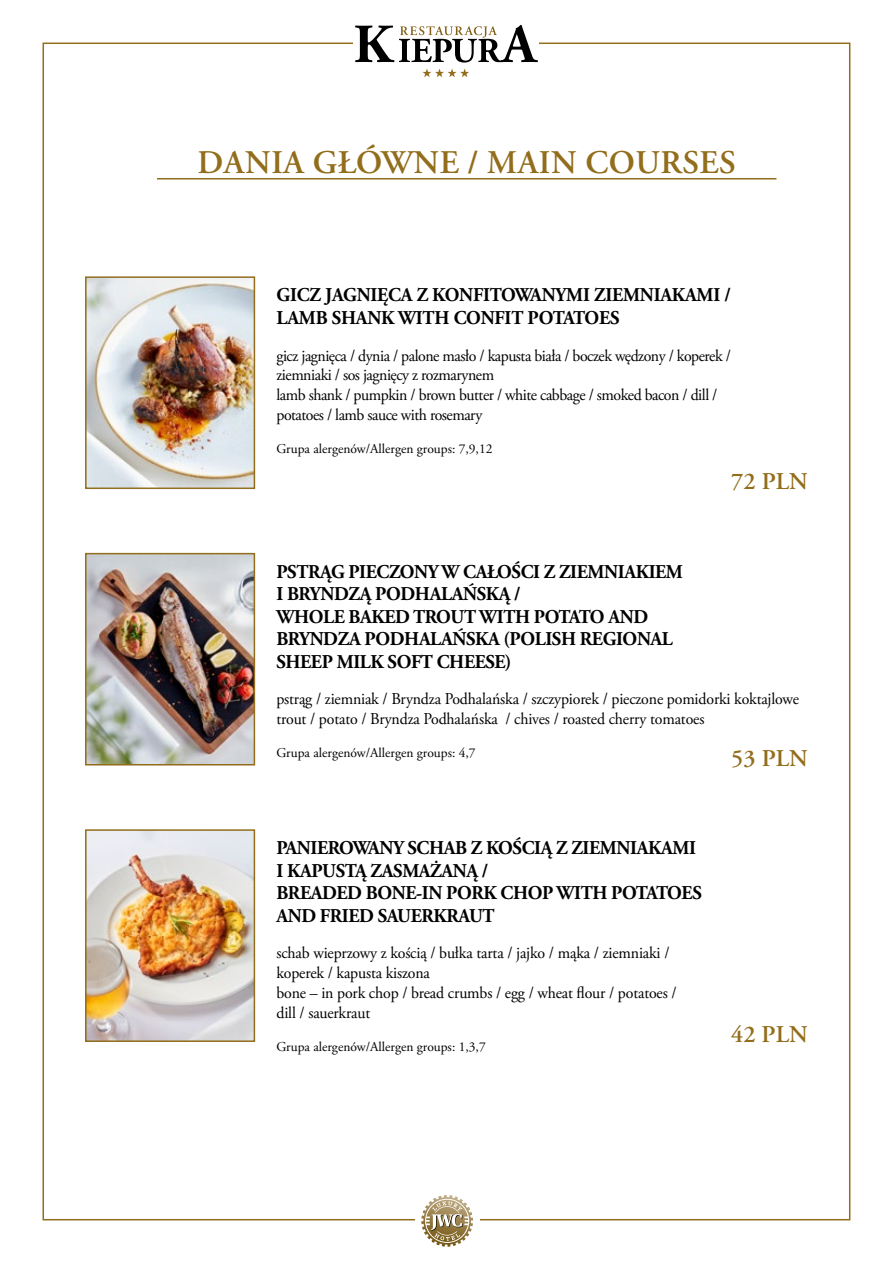
<style>
.page{position:relative;width:893px;height:1263px;background:#fff}
.page>*{position:absolute;margin:0;border:0;box-sizing:border-box;transform-origin:0 0}
.t1{font:600 33px "Adobe Garamond Pro";letter-spacing:.015em;color:#926d1b}
.t2{font:600 24px "Adobe Garamond Pro";color:#926d1b}
.t3{font:700 19.5px/22.5px "Adobe Garamond Pro";letter-spacing:-.02em;color:#000;scale:.96 1}
.t4{font:16.5px/19.8px "Adobe Garamond Pro";letter-spacing:-.01em;color:#000;scale:.96 1}
.t5{font:16.5px/19.8px "Adobe Garamond Pro";letter-spacing:-.03em;color:#000;scale:.96 1}
.t6{font:13.5px "Adobe Garamond Pro";color:#000}
</style>
<div class="page">
<svg style="left:355px;top:25px;width:183px;height:38px"></svg>
<svg style="left:422px;top:69px;width:47px;height:8px"></svg>
<svg style="left:421px;top:1195px;width:52px;height:52px"></svg>
<hr style="left:157px;top:178px;width:619px;height:1px;background:#926d1b">
<img style="left:88px;top:279px;width:164px;height:207px">
<div style="left:85px;top:276px;width:170px;height:213px;border:2px solid #926d1b"></div>
<img style="left:88px;top:832px;width:164px;height:207px">
<div style="left:85px;top:829px;width:170px;height:213px;border:2px solid #926d1b"></div>
<img style="left:88px;top:556px;width:164px;height:206px">
<div style="left:85px;top:553px;width:170px;height:212px;border:2px solid #926d1b"></div>
<h1 class="t1" style="left:198px;top:143px;width:540px">DANIA GŁÓWNE / MAIN COURSES</h1>
<p class="t3" style="left:276px;top:284px;width:475px">GICZ JAGNIĘCA Z KONFITOWANYMI ZIEMNIAKAMI /<br>LAMB SHANK WITH CONFIT POTATOES</p>
<p class="t5" style="left:276px;top:346px;width:475px">gicz jagnięca / dynia / palone masło / kapusta biała / boczek wędzony / koperek / ziemniaki / sos jagnięcy z rozmarynem<br>lamb shank / pumpkin / brown butter / white cabbage / smoked bacon / dill / potatoes / lamb sauce with rosemary</p>
<p class="t6" style="left:276px;top:441px;width:218px">Grupa alergenów/Allergen groups: 7,9,12</p>
<p class="t2" style="left:731px;top:468px;width:78px">72 PLN</p>
<p class="t3" style="left:276px;top:560px;width:425px">PSTRĄG PIECZONY W CAŁOŚCI Z ZIEMNIAKIEM<br>I BRYNDZĄ PODHALAŃSKĄ /<br>WHOLE BAKED TROUT WITH POTATO AND<br>BRYNDZA PODHALAŃSKA (POLISH REGIONAL<br>SHEEP MILK SOFT CHEESE)</p>
<p class="t4" style="left:276px;top:690px;width:546px">pstrąg / ziemniak / Bryndza Podhalańska / szczypiorek / pieczone pomidorki koktajlowe trout / potato / Bryndza Podhalańska / chives / roasted cherry tomatoes</p>
<p class="t6" style="left:276px;top:745px;width:201px">Grupa alergenów/Allergen groups: 4,7</p>
<p class="t2" style="left:731px;top:744px;width:78px">53 PLN</p>
<p class="t3" style="left:276px;top:837px;width:445px">PANIEROWANY SCHAB Z KOŚCIĄ Z ZIEMNIAKAMI<br>I KAPUSTĄ ZASMAŻANĄ /<br>BREADED BONE-IN PORK CHOP WITH POTATOES<br>AND FRIED SAUERKRAUT</p>
<p class="t4" style="left:276px;top:944px;width:418px">schab wieprzowy z kością / bułka tarta / jajko / mąka / ziemniaki / koperek / kapusta kiszona<br>bone – in pork chop / bread crumbs / egg / wheat flour / potatoes / dill / sauerkraut</p>
<p class="t6" style="left:276px;top:1039px;width:211px">Grupa alergenów/Allergen groups: 1,3,7</p>
<p class="t2" style="left:731px;top:1020px;width:78px">42 PLN</p>
</div>
